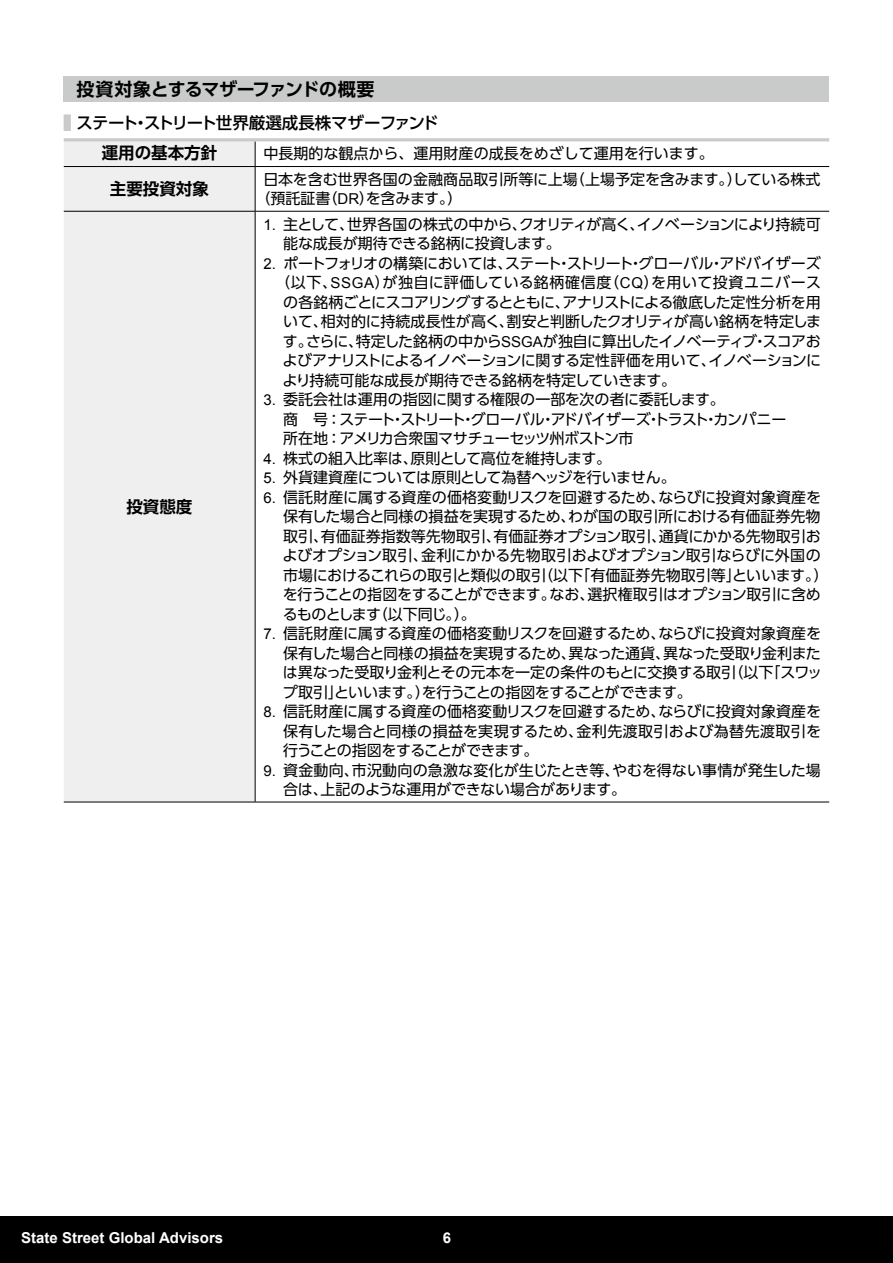
<style>
.page{position:relative;width:893px;height:1263px;background:#fff}
.page>*{position:absolute;margin:0;border:0;box-sizing:border-box;transform-origin:0 0}
.t1{font:700 18px "UD Shin Go Pro De";letter-spacing:-.02em;color:#000}
.t2{font:500 16.5px "UD Shin Go Pro";letter-spacing:-.04em;color:#000}
.t3{font:700 16.5px "UD Shin Go Pro De";color:#000}
.t4{font:15px/19.5px "UD Shin Go Pro";letter-spacing:-.015em;color:#000}
.t5{font:15px "UD Shin Go Pro";letter-spacing:-.04em;color:#000}
.t6{font:15px "UD Shin Go Pro";letter-spacing:.03em;color:#000}
.t7{font:700 15px "Arial";color:#fff}
.t8{font:700 14.85px "Arial";color:#fff}
.s1{color:#c9caca}
.s2{font-family:"Arial"}
</style>
<div class="page">
<div style="left:64px;top:141px;width:191px;height:661px;background:#efefef"></div>
<svg style="left:255px;top:141px;width:1px;height:25px"></svg>
<hr style="left:64px;top:166px;width:191px;height:1px;background:#000">
<hr style="left:64px;top:138px;width:191px;height:3px;background:#c9caca">
<hr style="left:255px;top:138px;width:574px;height:3px;background:#c9caca">
<hr style="left:255px;top:167px;width:1px;height:44px;background:#000">
<hr style="left:255px;top:166px;width:574px;height:1px;background:#000">
<hr style="left:64px;top:211px;width:191px;height:1px;background:#000">
<hr style="left:64px;top:802px;width:191px;height:1px;background:#000">
<hr style="left:255px;top:211px;width:1px;height:591px;background:#000">
<hr style="left:255px;top:211px;width:574px;height:1px;background:#000">
<hr style="left:255px;top:802px;width:574px;height:1px;background:#000">
<div style="left:64px;top:77px;width:765px;height:25px;background:#c9caca"></div>
<div style="left:0;top:1216px;width:893px;height:47px;background:#000"></div>
<p class="t1" style="left:77px;top:75px;width:299px">投資対象とするマザーファンドの概要</p>
<p class="t2" style="left:64px;top:110px;width:376px"><span class="s1">█</span> ステート・ストリート世界厳選成長株マザーファンド</p>
<p class="t3" style="left:102px;top:140px;width:117px">運用の基本方針</p>
<p class="t4" style="left:264px;top:143px;width:451px">中長期的な観点から、運用財産の成長をめざして運用を行います。</p>
<p class="t3" style="left:110px;top:175px;width:100px">主要投資対象</p>
<p class="t4" style="left:256px;top:169px;width:566px;text-indent:8px">日本を含む世界各国の金融商品取引所等に上場（上場予定を含みます。）している株式（預託証書（<span class="s2">DR</span>）を含みます。）</p>
<p class="t3" style="left:126px;top:493px;width:67px">投資態度</p>
<p class="t4" style="left:283px;top:214px;width:539px;text-indent:-20px"><span class="s2">1.</span> 主として、世界各国の株式の中から、クオリティが高く、イノベーションにより持続可能な成長が期待できる銘柄に投資します。</p>
<p class="t4" style="left:264px;top:253px;width:558px"><span class="s2">2.</span> ポートフォリオの構築においては、ステート・ストリート・グローバル・アドバイザーズ</p>
<p class="t6" style="left:275px;top:270px;width:547px">（以下、<span class="s2">SSGA</span>）が独自に評価している銘柄確信度（<span class="s2">CQ</span>）を用いて投資ユニバース</p>
<p class="t5" style="left:283px;top:290px;width:539px">の各銘柄ごとにスコアリングするとともに、アナリストによる徹底した定性分析を用</p>
<p class="t4" style="left:283px;top:311px;width:540px">いて、相対的に持続成長性が高く、割安と判断したクオリティが高い銘柄を特定しま</p>
<p class="t5" style="left:283px;top:329px;width:539px">す。さらに、特定した銘柄の中から<span class="s2">SSGA</span>が独自に算出したイノベーティブ・スコアお</p>
<p class="t4" style="left:283px;top:350px;width:540px">よびアナリストによるイノベーションに関する定性評価を用いて、イノベーションに</p>
<p class="t4" style="left:283px;top:370px;width:395px">より持続可能な成長が期待できる銘柄を特定していきます。</p>
<p class="t4" style="left:283px;top:389px;width:505px;text-indent:-20px"><span class="s2">3.</span> 委託会社は運用の指図に関する権限の一部を次の者に委託します。<br>商　号：ステート・ストリート・グローバル・アドバイザーズ・トラスト・カンパニー所在地：アメリカ合衆国マサチューセッツ州ボストン市</p>
<p class="t4" style="left:264px;top:448px;width:349px"><span class="s2">4.</span> 株式の組入比率は、原則として高位を維持します。</p>
<p class="t4" style="left:264px;top:467px;width:414px"><span class="s2">5.</span> 外貨建資産については原則として為替ヘッジを行いません。</p>
<p class="t4" style="left:283px;top:487px;width:548px;text-indent:-19px"><span class="s2">6.</span> 信託財産に属する資産の価格変動リスクを回避するため、ならびに投資対象資産を保有した場合と同様の損益を実現するため、わが国の取引所における有価証券先物取引、有価証券指数等先物取引、有価証券オプション取引、通貨にかかる先物取引およびオプション取引、金利にかかる先物取引およびオプション取引ならびに外国の市場におけるこれらの取引と類似の取引（以下「有価証券先物取引等」といいます。）を行うことの指図をすることができます。なお、選択権取引はオプション取引に含めるものとします（以下同じ。）。</p>
<p class="t4" style="left:283px;top:623px;width:541px;text-align:justify;text-indent:-19px"><span class="s2">7.</span> 信託財産に属する資産の価格変動リスクを回避するため、ならびに投資対象資産を保有した場合と同様の損益を実現するため、異なった通貨、異なった受取り金利または異なった受取り金利とその元本を一定の条件のもとに交換する取引（以下「スワップ取引」といいます。）を行うことの指図をすることができます。</p>
<p class="t4" style="left:283px;top:701px;width:539px;text-align:justify;text-indent:-20px"><span class="s2">8.</span> 信託財産に属する資産の価格変動リスクを回避するため、ならびに投資対象資産を保有した場合と同様の損益を実現するため、金利先渡取引および為替先渡取引を行うことの指図をすることができます。</p>
<p class="t4" style="left:283px;top:760px;width:539px;text-indent:-19px"><span class="s2">9.</span> 資金動向、市況動向の急激な変化が生じたとき等、やむを得ない事情が発生した場合は、上記のような運用ができない場合があります。</p>
<p class="t7" style="left:21px;top:1228px;width:203px">State Street Global Advisors</p>
<p class="t8" style="left:442px;top:1228px;width:10px">6</p>
</div>
